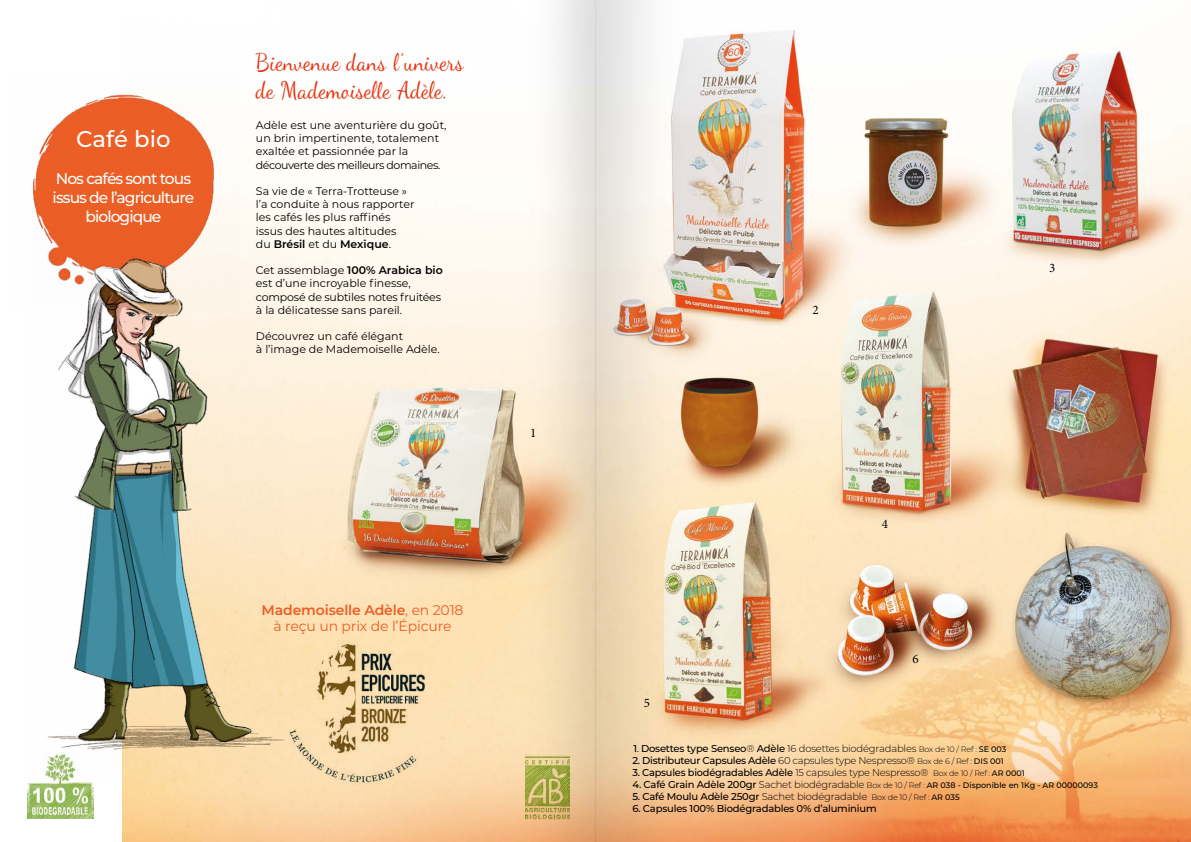
<style>
.page{position:relative;width:1191px;height:842px;background:#fff}
.page>*{position:absolute;margin:0;border:0;box-sizing:border-box;transform-origin:0 0}
.t1{font:italic 24px/28px "Dancing Script OT";color:#e63312;scale:.96 1}
.t2{font:500 22.8px "Montserrat";color:#fff}
.t3{font:500 15.5px/18.6px "Montserrat";letter-spacing:-.06em;color:#fff;text-align:center}
.t4{font:14px/15.8px "Montserrat";letter-spacing:-.01em;color:#eb5e27;text-align:center}
.t5{font:13px "Minion Pro";color:#000}
.t6{font:11px/13.2px "Montserrat";color:#000}
.t7{font:500 10px "Montserrat";letter-spacing:-.02em;color:#000}
.t8{font:300 10px "Montserrat";letter-spacing:-.02em;color:#000}
.t9{font:500 8px "Montserrat";color:#000}
.s1{font-weight:600}
.s2{font-weight:500}
.s3{font-weight:500;font-size:8px}
.s4{font-size:8px}
.s5{font-weight:300}
.s6{font-weight:300;font-size:8px}
.s7{font-size:10px}
.s8{font-weight:300;font-size:10px}
</style>
<div class="page">
<img style="left:122px;top:0;width:1069px;height:842px">
<img style="left:267px;top:631px;width:171px;height:169px">
<img style="left:33px;top:73px;width:207px;height:154px">
<img style="left:41px;top:227px;width:243px;height:554px">
<img style="left:27px;top:754px;width:67px;height:64px">
<img style="left:456px;top:1px;width:281px;height:841px">
<h2 class="t2" style="left:76px;top:123px;width:96px">Café bio</h2>
<h3 class="t3" style="left:53px;top:169px;width:143px">Nos cafés sont tous issus de l’agriculture biologique</h3>
<h1 class="t1" style="left:257px;top:48px;width:225px">Bienvenuedansl ’univers deMademoiselleAdèle.</h1>
<p class="t6" style="left:256px;top:118px;width:192px">Adèle est une aventurière du goût, un brin impertinente, totalement exaltée et passionnée par la découverte des meilleurs domaines.</p>
<p class="t6" style="left:256px;top:184px;width:160px">Sa vie de « Terra-Trotteuse » l’a conduite à nous rapporter les cafés les plus raffinés issus des hautes altitudes<br>du <span class="s1">Brésil</span> et du <span class="s1">Mexique</span>.</p>
<p class="t6" style="left:256px;top:263px;width:188px">Cet assemblage <span class="s1">100% Arabica bio </span>est d’une incroyable finesse, composé de subtiles notes fruitées à la délicatesse sans pareil.</p>
<p class="t6" style="left:256px;top:329px;width:185px">Découvrez un café élégant<br>à l’image de Mademoiselle Adèle.</p>
<p class="t5" style="left:530px;top:424px;width:8px">1</p>
<p class="t4" style="left:261px;top:602px;width:203px"><span class="s1">Mademoiselle Adèle</span>, en 2018 à reçu un prix de l’Épicure</p>
<p class="t5" style="left:643px;top:694px;width:8px">5</p>
<p class="t5" style="left:812px;top:301px;width:8px">2</p>
<p class="t5" style="left:882px;top:515px;width:8px">4</p>
<p class="t5" style="left:912px;top:650px;width:8px">6</p>
<p class="t5" style="left:1049px;top:259px;width:8px">3</p>
<p class="t8" style="left:633px;top:742px;width:374px"><span class="s2">1</span><span class="s3">.</span> <span class="s2">Dosettes type Senseo</span>® <span class="s2">Adèle</span> 16 dosettes biodégradables <span class="s4">Box de 10 / Ref :</span> <span class="s3">SE 003</span></p>
<p class="t7" style="left:632px;top:754px;width:373px">2. Distributeur Capsules Adèle <span class="s5">60 capsules type Nespresso®</span> <span class="s6">Box de 6 / Ref :</span> <span class="s4">DIS 001</span></p>
<p class="t7" style="left:632px;top:766px;width:394px">3. Capsules biodégradables Adèle <span class="s5">15 capsules type Nespresso®</span> <span class="s6">Box de 10 / Ref :</span> <span class="s4">AR 0001</span></p>
<p class="t9" style="left:632px;top:780px;width:467px"><span class="s7">4. Café Grain Adèle 200gr</span> <span class="s8">Sachet biodégradable</span> <span class="s5">Box de 10 / Ref :</span> AR 038 - Disponible en 1Kg - AR 00000093</p>
<p class="t7" style="left:632px;top:790px;width:329px">5. Café Moulu Adèle 250gr <span class="s5">Sachet biodégradable</span> <span class="s6">Box de 10 / Ref :</span> <span class="s4">AR 035</span></p>
<p class="t7" style="left:632px;top:802px;width:246px">6. Capsules 100% Biodégradables 0% d’aluminium</p>
</div>
